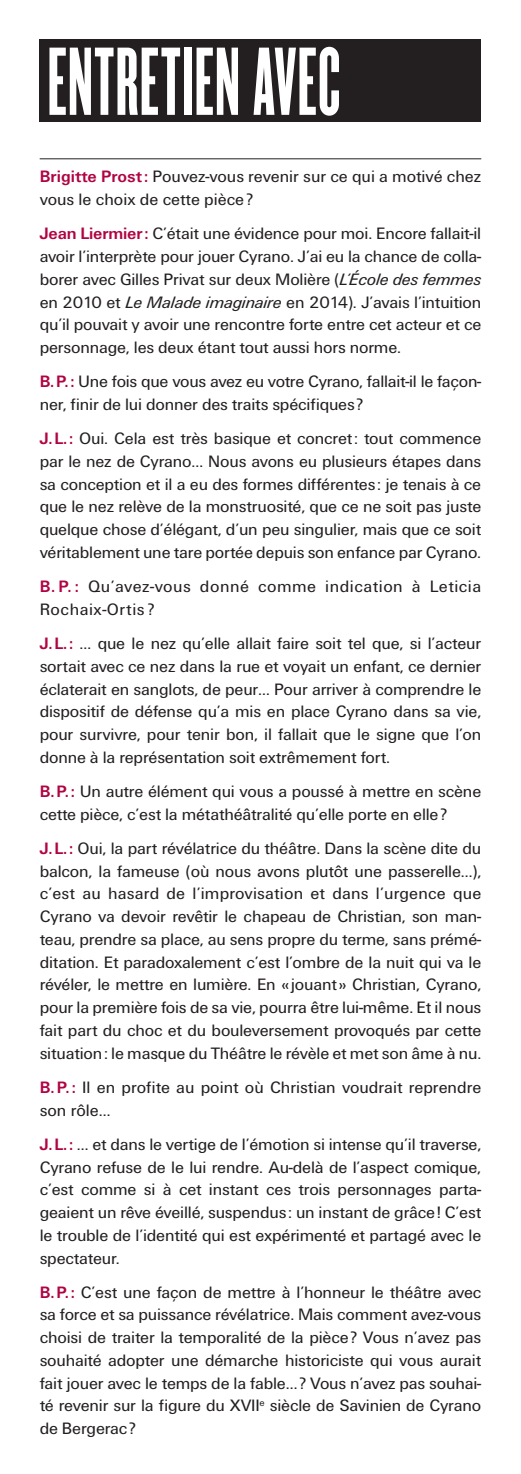
<style>
.page{position:relative;width:521px;height:1474px;background:#fff}
.page>*{position:absolute;margin:0;border:0;box-sizing:border-box;transform-origin:0 0}
.t1{font:84px "Champion HTF Bantamweight";letter-spacing:.015em;color:#fff}
.t2{font:17.15px/22.8px "Unitus T";letter-spacing:-.01em;color:#231f20;text-align:justify}
.t3{font:17.15px/22.8px "Unitus T";letter-spacing:.03em;color:#231f20}
.s1{font-weight:700;color:#b00342}
.s2{font-style:italic}
</style>
<div class="page">
<div style="left:40px;top:40px;width:441px;height:82px;background:#231f20"></div>
<hr style="left:40px;top:158px;width:441px;height:1px;background:#231f20">
<h1 class="t1" style="left:48px;top:29px;width:294px">ENTRETIEN AVEC</h1>
<p class="t2" style="left:40px;top:165px;width:443px"><span class="s1">Brigitte Prost:</span> Pouvez-vous revenir sur ce qui a motivé chez vous le choix de cette pièce?</p>
<p class="t2" style="left:40px;top:222px;width:443px"><span class="s1">Jean Liermier:</span> C’était une évidence pour moi. Encore fallait-il avoir l’interprète pour jouer Cyrano. J’ai eu la chance de colla&shy;borer avec Gilles Privat sur deux Molière (<span class="s2">L’École des femmes </span>en 2010 et <span class="s2">Le Malade imaginaire</span> en 2014). J’avais l’intuition qu’il pouvait y avoir une rencontre forte entre cet acteur et ce personnage, les deux étant tout aussi hors norme.</p>
<p class="t2" style="left:40px;top:370px;width:443px"><span class="s1">B.P.:</span> Une fois que vous avez eu votre Cyrano, fallait-il le façon&shy;ner, finir de lui donner des traits spécifiques?</p>
<p class="t2" style="left:40px;top:427px;width:443px"><span class="s1">J.L.:</span> Oui. Cela est très basique et concret: tout commence par le nez de Cyrano… Nous avons eu plusieurs étapes dans sa conception et il a eu des formes différentes: je tenais à ce que le nez relève de la monstruosité, que ce ne soit pas juste quelque chose d’élégant, d’un peu singulier, mais que ce soit véritablement une tare portée depuis son enfance par Cyrano.</p>
<p class="t3" style="left:40px;top:574px;width:443px"><span class="s1">B. P. :</span> Qu’avez-vous donné comme indication à Leticia<br>Rochaix-Ortis ?</p>
<p class="t2" style="left:40px;top:631px;width:443px"><span class="s1">J.L.:</span> … que le nez qu’elle allait faire soit tel que, si l’acteur sortait avec ce nez dans la rue et voyait un enfant, ce dernier éclaterait en sanglots, de peur… Pour arriver à comprendre le dispositif de défense qu’a mis en place Cyrano dans sa vie, pour survivre, pour tenir bon, il fallait que le signe que l’on donne à la représentation soit extrêmement fort.</p>
<p class="t2" style="left:40px;top:779px;width:443px"><span class="s1">B.P.:</span> Un autre élément qui vous a poussé à mettre en scène cette pièce, c’est la métathéâtralité qu’elle porte en elle?</p>
<p class="t2" style="left:40px;top:836px;width:443px"><span class="s1">J.L.:</span> Oui, la part révélatrice du théâtre. Dans la scène dite du balcon, la fameuse (où nous avons plutôt une passerelle…), c’est au hasard de l’improvisation et dans l’urgence que Cyrano va devoir revêtir le chapeau de Christian, son man&shy;teau, prendre sa place, au sens propre du terme, sans prémé&shy;ditation. Et paradoxalement c’est l’ombre de la nuit qui va le révéler, le mettre en lumière. En «jouant» Christian, Cyrano, pour la première fois de sa vie, pourra être lui-même. Et il nous fait part du choc et du bouleversement provoqués par cette situation: le masque du Théâtre le révèle et met son âme à nu.</p>
<p class="t2" style="left:40px;top:1075px;width:443px"><span class="s1">B.P. :</span> Il en profite au point où Christian voudrait reprendre son rôle…</p>
<p class="t2" style="left:40px;top:1132px;width:443px"><span class="s1">J.L.:</span> … et dans le vertige de l’émotion si intense qu’il traverse, Cyrano refuse de le lui rendre. Au-delà de l’aspect comique, c’est comme si à cet instant ces trois personnages parta&shy;geaient un rêve éveillé, suspendus: un instant de grâce! C’est le trouble de l’identité qui est expérimenté et partagé avec le spectateur.</p>
<p class="t2" style="left:40px;top:1280px;width:443px"><span class="s1">B.P.:</span> C’est une façon de mettre à l’honneur le théâtre avec sa force et sa puissance révélatrice. Mais comment avez-vous choisi de traiter la temporalité de la pièce? Vous n’avez pas souhaité adopter une démarche historiciste qui vous aurait fait jouer avec le temps de la fable…? Vous n’avez pas souhai&shy;té revenir sur la figure du XVII<sup>e</sup> siècle de Savinien de Cyrano de Bergerac?</p>
</div>
